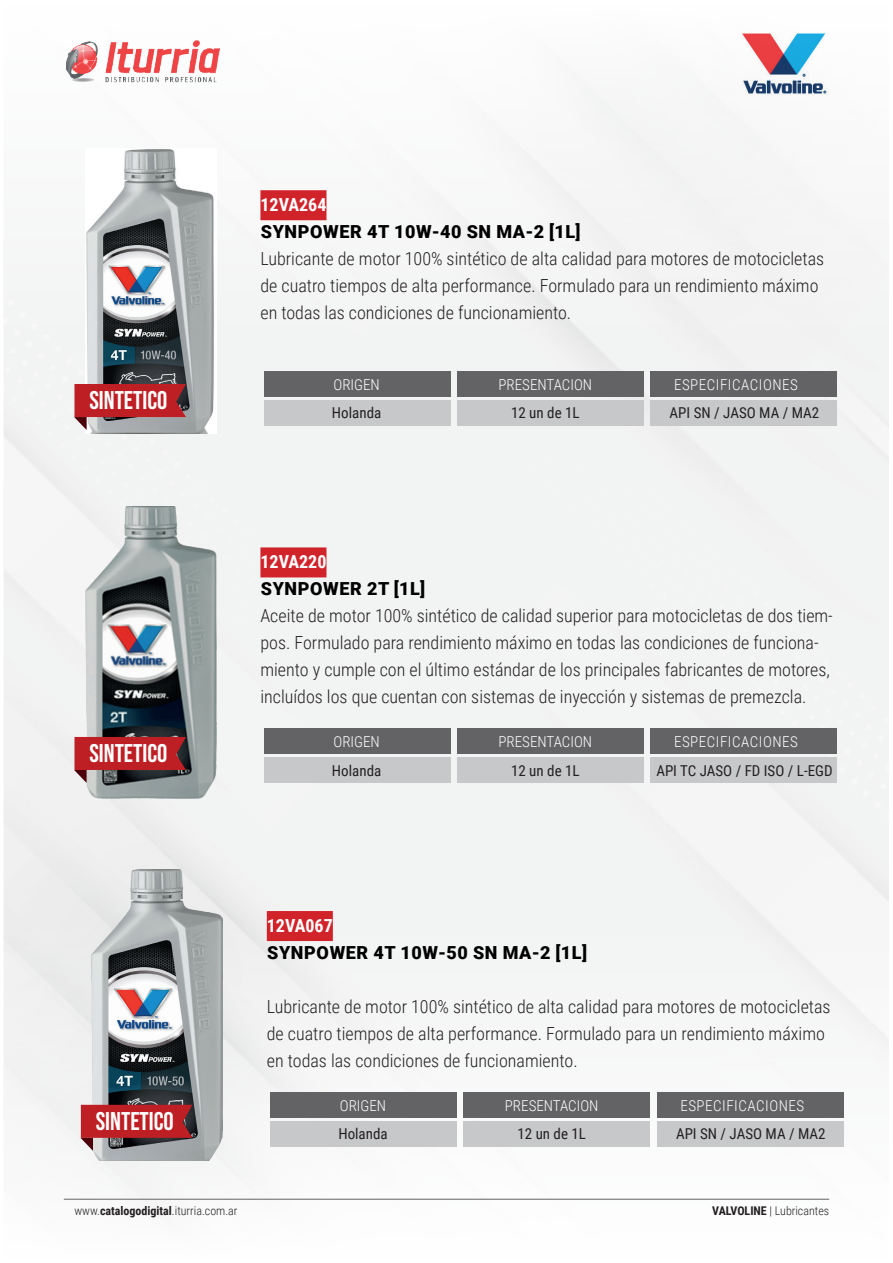
<style>
.page{position:relative;width:893px;height:1263px;background:#fff}
.page>*{position:absolute;margin:0;border:0;box-sizing:border-box;transform-origin:0 0}
.t1{font:25.5px "Bebas Neue";color:#fff}
.t2{font:300 18px/27px "Roboto Condensed";color:#231f20}
.t3{font:900 18px "Roboto";letter-spacing:.035em;color:#000}
.t4{font:700 18px "Roboto Condensed";color:#fff}
.t5{font:15px "Roboto Condensed";color:#231f20}
.t6{font:300 15px "Roboto Condensed";color:#fff}
.t7{font:300 15px "Roboto Condensed";letter-spacing:.035em;color:#fff}
.t8{font:300 12px "Roboto Condensed";color:#231f20}
.s1{font-weight:700}
</style>
<div class="page">
<div style="left:4px;top:349px;width:885px;height:566px;background:#f2f3f3"></div>
<div style="left:1px;top:915px;width:891px;height:348px;background:#f7f7f7"></div>
<div style="left:1px;top:1px;width:891px;height:348px;background:#f7f7f7"></div>
<hr style="left:64px;top:1199px;width:765px;height:1px;background:#636366">
<img style="left:742px;top:33px;width:85px;height:61px">
<img style="left:66px;top:40px;width:154px;height:43px">
<div style="left:463px;top:1121px;width:187px;height:25px;background:#c7c8ca"></div>
<div style="left:657px;top:1121px;width:186px;height:25px;background:#c7c8ca"></div>
<div style="left:271px;top:1121px;width:186px;height:25px;background:#c7c8ca"></div>
<div style="left:463px;top:1092px;width:187px;height:26px;background:#636366"></div>
<div style="left:657px;top:1092px;width:186px;height:26px;background:#636366"></div>
<div style="left:271px;top:1092px;width:186px;height:26px;background:#636366"></div>
<div style="left:267px;top:911px;width:66px;height:30px;background:#d1232a"></div>
<img style="left:91px;top:870px;width:132px;height:291px">
<svg style="left:81px;top:1105px;width:111px;height:46px;background:#a73a3f"></svg>
<div style="left:457px;top:400px;width:186px;height:26px;background:#c7c8ca"></div>
<div style="left:651px;top:400px;width:186px;height:26px;background:#c7c8ca"></div>
<div style="left:264px;top:400px;width:187px;height:26px;background:#c7c8ca"></div>
<div style="left:457px;top:371px;width:186px;height:26px;background:#636366"></div>
<div style="left:651px;top:371px;width:186px;height:26px;background:#636366"></div>
<div style="left:264px;top:371px;width:187px;height:26px;background:#636366"></div>
<div style="left:260px;top:190px;width:66px;height:30px;background:#d1232a"></div>
<img style="left:85px;top:149px;width:131px;height:285px">
<svg style="left:74px;top:384px;width:112px;height:46px;background:#b24549"></svg>
<div style="left:457px;top:757px;width:186px;height:26px;background:#c7c8ca"></div>
<div style="left:651px;top:757px;width:186px;height:26px;background:#c7c8ca"></div>
<div style="left:264px;top:757px;width:187px;height:26px;background:#c7c8ca"></div>
<div style="left:457px;top:728px;width:186px;height:26px;background:#636366"></div>
<div style="left:651px;top:728px;width:186px;height:26px;background:#636366"></div>
<div style="left:264px;top:728px;width:187px;height:26px;background:#636366"></div>
<div style="left:260px;top:547px;width:66px;height:30px;background:#d1232a"></div>
<img style="left:85px;top:506px;width:131px;height:292px">
<svg style="left:74px;top:737px;width:112px;height:46px;background:#9d3135"></svg>
<h1 class="t1" style="left:89px;top:386px;width:80px">SINTETICO</h1>
<h1 class="t1" style="left:89px;top:739px;width:80px">SINTETICO</h1>
<h1 class="t1" style="left:96px;top:1107px;width:80px">SINTETICO</h1>
<p class="t4" style="left:260px;top:192px;width:68px">12VA264</p>
<p class="t3" style="left:261px;top:219px;width:321px">SYNPOWER 4T 10W-40 SN MA-2 [1L]</p>
<p class="t2" style="left:260px;top:245px;width:565px">Lubricante de motor 100% sintético de alta calidad para motores de motocicletas de cuatro tiempos de alta performance. Formulado para un rendimiento máximo en todas las condiciones de funcionamiento.</p>
<p class="t6" style="left:333px;top:374px;width:48px">ORIGEN</p>
<p class="t6" style="left:498px;top:374px;width:95px">PRESENTACION</p>
<p class="t7" style="left:674px;top:374px;width:125px">ESPECIFICACIONES</p>
<p class="t5" style="left:332px;top:403px;width:51px">Holanda</p>
<p class="t5" style="left:511px;top:403px;width:70px">12 un de 1L</p>
<p class="t5" style="left:670px;top:403px;width:151px">API SN / JASO MA / MA2</p>
<p class="t4" style="left:260px;top:549px;width:68px">12VA220</p>
<p class="t3" style="left:261px;top:576px;width:166px">SYNPOWER 2T [1L]</p>
<p class="t2" style="left:260px;top:602px;width:574px">Aceite de motor 100% sintético de calidad superior para motocicletas de dos tiem&shy;pos. Formulado para rendimiento máximo en todas las condiciones de funciona&shy;miento y cumple con el último estándar de los principales fabricantes de motores, incluídos los que cuentan con sistemas de inyección y sistemas de premezcla.</p>
<p class="t6" style="left:333px;top:731px;width:48px">ORIGEN</p>
<p class="t6" style="left:498px;top:731px;width:95px">PRESENTACION</p>
<p class="t7" style="left:674px;top:731px;width:125px">ESPECIFICACIONES</p>
<p class="t5" style="left:332px;top:760px;width:51px">Holanda</p>
<p class="t5" style="left:511px;top:760px;width:70px">12 un de 1L</p>
<p class="t5" style="left:656px;top:760px;width:178px">API TC JASO / FD ISO / L-EGD</p>
<p class="t4" style="left:267px;top:913px;width:68px">12VA067</p>
<p class="t3" style="left:267px;top:940px;width:321px">SYNPOWER 4T 10W-50 SN MA-2 [1L]</p>
<p class="t2" style="left:267px;top:992px;width:565px">Lubricante de motor 100% sintético de alta calidad para motores de motocicletas de cuatro tiempos de alta performance. Formulado para un rendimiento máximo en todas las condiciones de funcionamiento.</p>
<p class="t6" style="left:340px;top:1095px;width:48px">ORIGEN</p>
<p class="t6" style="left:505px;top:1095px;width:95px">PRESENTACION</p>
<p class="t7" style="left:680px;top:1095px;width:125px">ESPECIFICACIONES</p>
<p class="t5" style="left:338px;top:1123px;width:51px">Holanda</p>
<p class="t5" style="left:517px;top:1123px;width:70px">12 un de 1L</p>
<p class="t5" style="left:676px;top:1123px;width:151px">API SN / JASO MA / MA2</p>
<p class="t8" style="left:74px;top:1202px;width:165px">www.<span class="s1">catalogodigital</span>.iturria.com.ar</p>
<p class="t8" style="left:712px;top:1202px;width:118px"><span class="s1">VALVOLINE</span> | Lubricantes</p>
</div>
